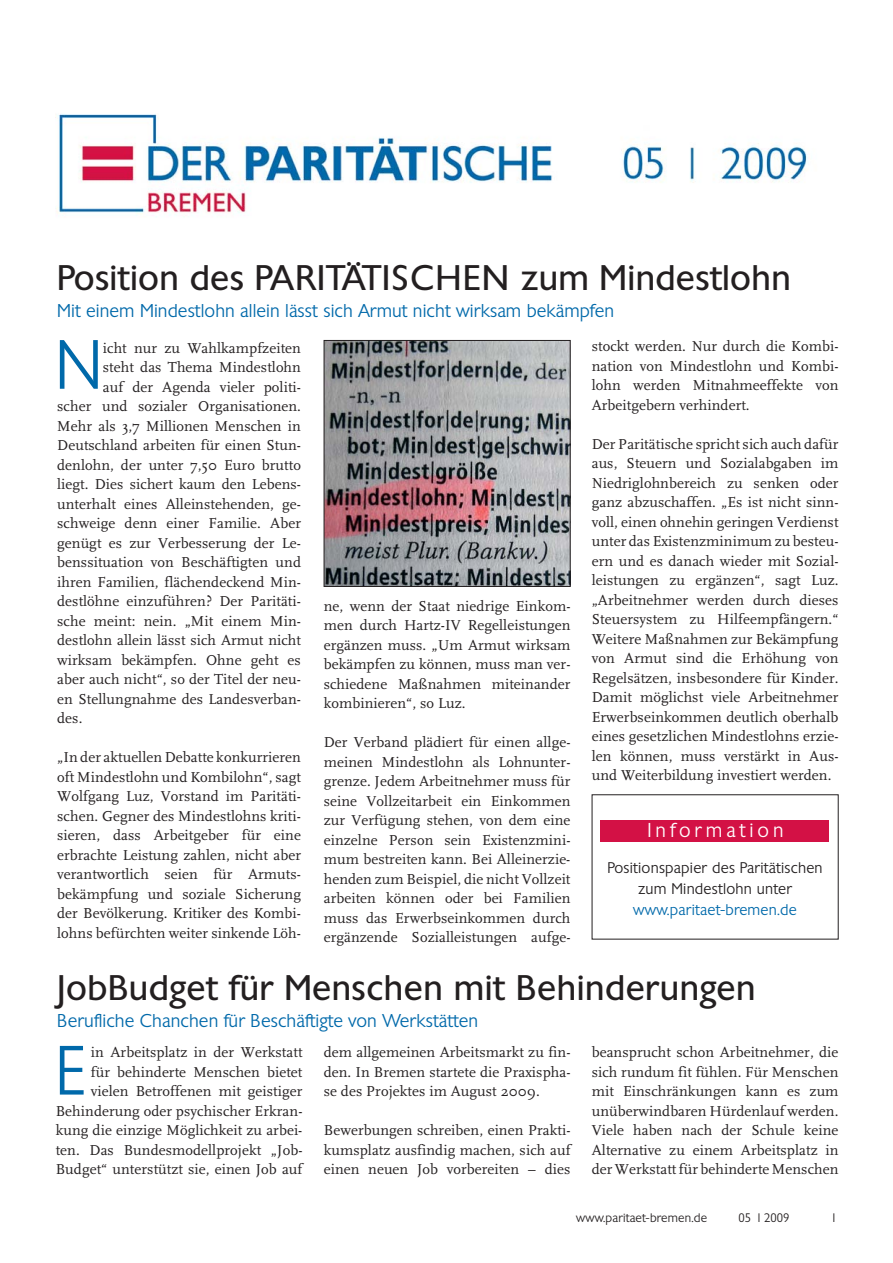
<style>
.page{position:relative;width:893px;height:1263px;background:#fff}
.page>*{position:absolute;margin:0;border:0;box-sizing:border-box;transform-origin:0 0}
.t1{font:300 67.5px "Chantilly";color:#0069aa;scale:.9 1}
.t2{font:34.5px "Chantilly";letter-spacing:.015em;color:#231f20}
.t3{font:300 19.5px "Chantilly";letter-spacing:.2em;color:#fff}
.t4{font:300 18px "Chantilly";letter-spacing:.005em;color:#0069aa}
.t5{font:15px/19.5px "FF Scala";letter-spacing:.005em;color:#231f20;text-align:justify}
.t6{font:300 15px/21px "Chantilly";letter-spacing:.015em;color:#231f20;text-align:center}
.t7{font:300 15px "Chantilly";letter-spacing:.015em;color:#0069aa}
.t8{font:300 12px "Chantilly";letter-spacing:.015em;color:#231f20}
</style>
<div class="page">
<img style="left:56px;top:114px;width:752px;height:103px">
<img style="left:326px;top:342px;width:242px;height:243px">
<div style="left:324px;top:340px;width:246px;height:247px;border:1px solid #231f20"></div>
<div style="left:600px;top:820px;width:228px;height:21px;background:#d31145"></div>
<h2 class="t2" style="left:57px;top:265px;width:735px">Position des PARITÄTISCHEN zum Mindestlohn</h2>
<p class="t4" style="left:57px;top:304px;width:558px">Mit einem Mindestlohn allein lässt sich Armut nicht wirksam bekämpfen</p>
<h1 class="t1" style="left:56px;top:341px;width:53px">N</h1>
<p class="t5" style="left:591px;top:338px;width:248px">stockt werden. Nur durch die Kombi&shy;nation von Mindestlohn und Kombi&shy;lohn werden Mitnahmeeffekte von Arbeitgebern verhindert.</p>
<p class="t5" style="left:591px;top:435px;width:248px">Der Paritätische spricht sich auch dafür aus, Steuern und Sozialabgaben im Niedriglohnbereich zu senken oder ganz abzuschaffen. „Es ist nicht sinn&shy;voll, einen ohnehin geringen Verdienst unter das Existenzminimum zu besteu&shy;ern und es danach wieder mit Sozial&shy;leistungen zu ergänzen“, sagt Luz. „Arbeitnehmer werden durch dieses Steuersystem zu Hilfeempfängern.“ Weitere Maßnahmen zur Bekämpfung von Armut sind die Erhöhung von Regelsätzen, insbesondere für Kinder.<br>Damit möglichst viele Arbeitnehmer Erwerbseinkommen deutlich oberhalb eines gesetzlichen Mindestlohns erzie&shy;len können, muss verstärkt in Aus&shy;und Weiterbildung investiert werden.</p>
<p class="t5" style="left:103px;top:339px;width:200px">icht nur zu Wahlkampfzeiten</p>
<p class="t5" style="left:103px;top:359px;width:199px">steht das Thema Mindestlohn</p>
<p class="t5" style="left:103px;top:378px;width:200px">auf der Agenda vieler politi-</p>
<p class="t5" style="left:57px;top:398px;width:245px">scher und sozialer Organisationen.</p>
<p class="t5" style="left:57px;top:417px;width:245px">Mehr als 3,7 Millionen Menschen in</p>
<p class="t5" style="left:57px;top:437px;width:245px">Deutschland arbeiten für einen Stun-</p>
<p class="t5" style="left:57px;top:456px;width:245px">denlohn, der unter 7,50 Euro brutto</p>
<p class="t5" style="left:57px;top:476px;width:245px">liegt. Dies sichert kaum den Lebens-</p>
<p class="t5" style="left:57px;top:495px;width:245px">unterhalt eines Alleinstehenden, ge-</p>
<p class="t5" style="left:57px;top:515px;width:245px">schweige denn einer Familie. Aber</p>
<p class="t5" style="left:57px;top:534px;width:245px">genügt es zur Verbesserung der Le-</p>
<p class="t5" style="left:57px;top:554px;width:245px">benssituation von Beschäftigten und</p>
<p class="t5" style="left:57px;top:573px;width:245px">ihren Familien, flächendeckend Min-</p>
<p class="t5" style="left:57px;top:593px;width:245px">destlöhne einzuführen? Der Paritäti-</p>
<p class="t5" style="left:57px;top:612px;width:245px">sche meint: nein. „Mit einem Min-</p>
<p class="t5" style="left:57px;top:632px;width:245px">destlohn allein lässt sich Armut nicht</p>
<p class="t5" style="left:57px;top:651px;width:245px">wirksam bekämpfen. Ohne geht es</p>
<p class="t5" style="left:57px;top:671px;width:245px">aber auch nicht“, so der Titel der neu-</p>
<p class="t5" style="left:57px;top:690px;width:245px">en Stellungnahme des Landesverban-</p>
<p class="t5" style="left:57px;top:710px;width:27px">des.</p>
<p class="t5" style="left:57px;top:749px;width:245px">„In der aktuellen Debatte konkurrieren oft Mindestlohn und Kombilohn“, sagt Wolfgang Luz, Vorstand im Paritäti&shy;schen. Gegner des Mindestlohns kriti&shy;sieren, dass Arbeitgeber für eine erbrachte Leistung zahlen, nicht aber verantwortlich seien für Armuts&shy;bekämpfung und soziale Sicherung der Bevölkerung. Kritiker des Kombi&shy;lohns befürchten weiter sinkende Löh-</p>
<p class="t5" style="left:324px;top:597px;width:248px">ne, wenn der Staat niedrige Einkom&shy;men durch Hartz-IV Regelleistungen ergänzen muss. „Um Armut wirksam bekämpfen zu können, muss man ver&shy;schiedene Maßnahmen miteinander kombinieren“, so Luz.</p>
<p class="t5" style="left:324px;top:734px;width:248px">Der Verband plädiert für einen allge&shy;meinen Mindestlohn als Lohnunter&shy;grenze. Jedem Arbeitnehmer muss für seine Vollzeitarbeit ein Einkommen zur Verfügung stehen, von dem eine einzelne Person sein Existenzmini&shy;mum bestreiten kann. Bei Alleinerzie&shy;henden zum Beispiel, die nicht Vollzeit arbeiten können oder bei Familien muss das Erwerbseinkommen durch ergänzende Sozialleistungen aufge-</p>
<h3 class="t3" style="left:647px;top:823px;width:137px">Information</h3>
<p class="t6" style="left:607px;top:859px;width:217px">Positionspapier des Paritätischen zum Mindestlohn unter</p>
<p class="t7" style="left:633px;top:904px;width:165px">www.paritaet-bremen.de</p>
<h2 class="t2" style="left:57px;top:975px;width:700px">JobBudget für Menschen mit Behinderungen</h2>
<p class="t4" style="left:57px;top:1014px;width:422px">Berufliche Chanchen für Beschäftigte von Werkstätten</p>
<h1 class="t1" style="left:56px;top:1047px;width:35px">E</h1>
<p class="t5" style="left:56px;top:1044px;width:248px;text-align:right">in Arbeitsplatz in der Werkstatt<br>für behinderte Menschen bietet vielen Betroffenen mit geistiger Behinderung oder psychischer Erkran&shy;kung die einzige Möglichkeit zu arbei&shy;ten. Das Bundesmodellprojekt „Job-Budget“ unterstützt sie, einen Job auf</p>
<p class="t5" style="left:324px;top:1044px;width:248px">dem allgemeinen Arbeitsmarkt zu fin&shy;den. In Bremen startete die Praxispha&shy;se des Projektes im August 2009.</p>
<p class="t5" style="left:324px;top:1122px;width:248px">Bewerbungen schreiben, einen Prakti&shy;kumsplatz ausfindig machen, sich auf einen neuen Job vorbereiten – dies</p>
<p class="t5" style="left:591px;top:1044px;width:248px">beansprucht schon Arbeitnehmer, die sich rundum fit fühlen. Für Menschen mit Einschränkungen kann es zum unüberwindbaren Hürdenlauf werden.<br>Viele haben nach der Schule keine Alternative zu einem Arbeitsplatz in der Werkstatt für behinderte Menschen</p>
<p class="t8" style="left:576px;top:1213px;width:132px">www.paritaet-bremen.de</p>
<p class="t8" style="left:738px;top:1213px;width:53px">05 fl 2009</p>
<p class="t8" style="left:830px;top:1213px;width:8px">1</p>
</div>
